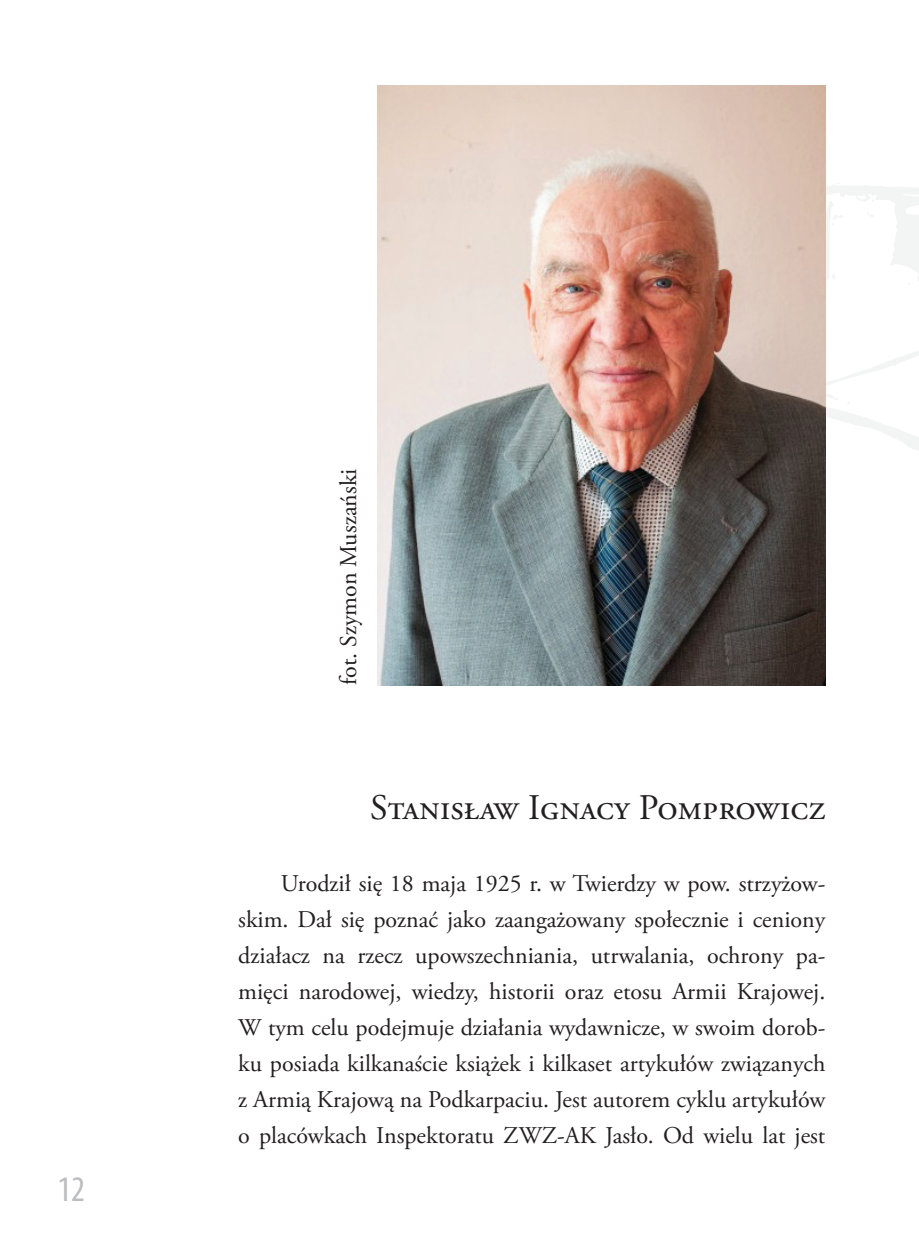
<style>
.page{position:relative;width:919px;height:1259px;background:#fff}
.page>*{position:absolute;margin:0;border:0;box-sizing:border-box;transform-origin:0 0}
.t1{font:36px "Adobe Garamond Pro";color:#231f20}
.t2{font:condensed 36px "Myriad Pro";color:#bcbdc0}
.t3{font:24px/36px "Adobe Garamond Pro";letter-spacing:-.005em;color:#231f20;text-align:justify}
</style>
<div class="page">
<svg style="left:825px;top:152px;width:93px;height:299px"></svg>
<svg style="left:832px;top:274px;width:3px;height:5px"></svg>
<svg style="left:866px;top:212px;width:7px;height:5px"></svg>
<svg style="left:831px;top:215px;width:12px;height:10px"></svg>
<svg style="left:832px;top:397px;width:5px;height:3px"></svg>
<svg style="left:910px;top:199px;width:8px;height:5px"></svg>
<svg style="left:846px;top:191px;width:22px;height:1px"></svg>
<img style="left:377px;top:85px;width:448px;height:600px">
<h1 class="t2" style="left:57px;top:1167px;width:29px">12</h1>
<p class="t3" style="left:331px;top:685px;width:218px;rotate:-90deg">fot. Szymon Muszański</p>
<h1 class="t1" style="left:370px;top:786px;width:457px">Stanisław Ignacy Pomprowicz</h1>
<p class="t3" style="left:238px;top:866px;width:589px;text-indent:43px">Urodził się 18 maja 1925 r. w Twierdzy w pow. strzyżow&shy;skim. Dał się poznać jako zaangażowany społecznie i ceniony działacz na rzecz upowszechniania, utrwalania, ochrony pa&shy;mięci narodowej, wiedzy, historii oraz etosu Armii Krajowej.<br>W tym celu podejmuje działania wydawnicze, w swoim dorob&shy;ku posiada kilkanaście książek i kilkaset artykułów związanych z Armią Krajową na Podkarpaciu. Jest autorem cyklu artykułów o placówkach Inspektoratu ZWZ-AK Jasło. Od wielu lat jest</p>
</div>
